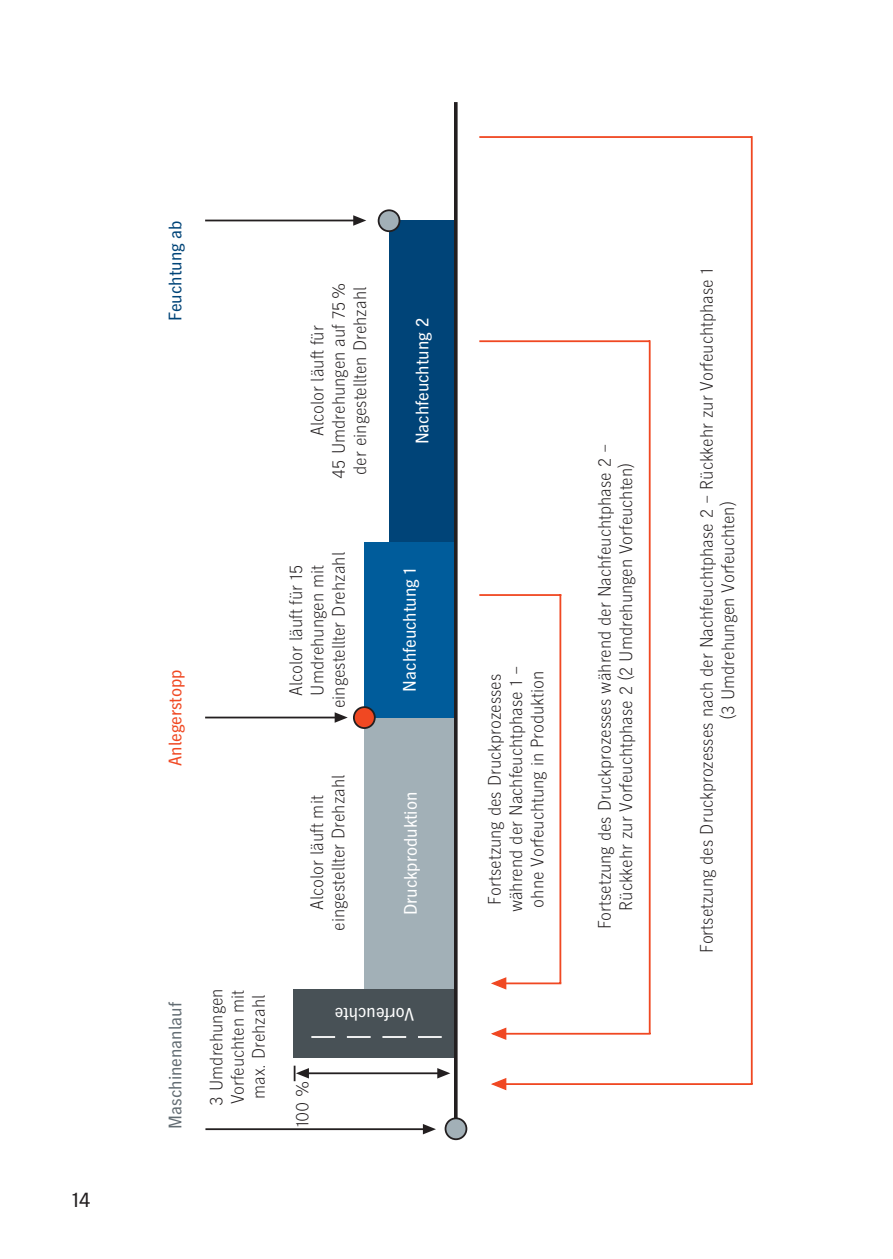
<style>
.page{position:relative;width:893px;height:1259px;background:#fff}
.page>*{position:absolute;margin:0;border:0;box-sizing:border-box;transform-origin:0 0}
.t1{font:21px "Heidelberg Gothic Ml";color:#231f20}
.t2{font:300 18px/21.3px "Heidelberg Gothic Ml";color:#231f20;text-align:center}
.t3{font:18px "Heidelberg Gothic Ml";color:#fff}
.t4{font:18px "Heidelberg Gothic Ml";color:#636d73}
.t5{font:18px "Heidelberg Gothic Ml";color:#f04822}
.t6{font:18px "Heidelberg Gothic Ml";color:#004478}
</style>
<div class="page">
<div style="left:294px;top:988px;width:162px;height:69px;background:#485156"></div>
<div style="left:364px;top:716px;width:92px;height:272px;background:#a2b0b7"></div>
<div style="left:364px;top:542px;width:92px;height:175px;background:#005c9b"></div>
<div style="left:389px;top:221px;width:67px;height:321px;background:#004478"></div>
<svg style="left:454px;top:102px;width:4px;height:1015px;background:#383435"></svg>
<div style="left:445px;top:1118px;width:21px;height:21px;background:#a2b0b7;border-radius:50%"></div>
<div style="left:445px;top:1117px;width:22px;height:23px;border:2px solid #231f20;border-radius:50%"></div>
<hr style="left:205px;top:1128px;width:219px;height:2px;background:#231f20">
<svg style="left:423px;top:1124px;width:13px;height:10px"></svg>
<div style="left:379px;top:210px;width:20px;height:21px;background:#a2b0b7;border-radius:50%"></div>
<div style="left:378px;top:209px;width:22px;height:23px;border:2px solid #231f20;border-radius:50%"></div>
<div style="left:354px;top:707px;width:21px;height:21px;background:#f04822;border-radius:50%"></div>
<div style="left:353px;top:706px;width:23px;height:23px;border:2px solid #231f20;border-radius:50%"></div>
<hr style="left:479px;top:136px;width:273px;height:2px;background:#f04822">
<hr style="left:751px;top:136px;width:2px;height:948px;background:#f04822">
<hr style="left:505px;top:1083px;width:248px;height:2px;background:#f04822">
<svg style="left:491px;top:1078px;width:16px;height:13px"></svg>
<hr style="left:479px;top:340px;width:171px;height:2px;background:#f04822">
<hr style="left:649px;top:340px;width:2px;height:693px;background:#f04822">
<hr style="left:505px;top:1033px;width:146px;height:1px;background:#f04822">
<svg style="left:491px;top:1027px;width:16px;height:13px"></svg>
<hr style="left:479px;top:594px;width:82px;height:2px;background:#f04822">
<hr style="left:559px;top:594px;width:2px;height:389px;background:#f04822">
<hr style="left:505px;top:982px;width:56px;height:2px;background:#f04822">
<svg style="left:491px;top:977px;width:16px;height:13px"></svg>
<hr style="left:308px;top:1072px;width:130px;height:2px;background:#231f20">
<svg style="left:437px;top:1068px;width:13px;height:10px"></svg>
<svg style="left:311px;top:1036px;width:131px;height:2px"></svg>
<hr style="left:205px;top:716px;width:131px;height:2px;background:#231f20">
<svg style="left:335px;top:712px;width:13px;height:11px"></svg>
<hr style="left:205px;top:220px;width:149px;height:1px;background:#231f20">
<svg style="left:353px;top:215px;width:13px;height:11px"></svg>
<svg style="left:294px;top:1065px;width:15px;height:16px"></svg>
<p class="t1" style="left:72px;top:1188px;width:20px">14</p>
<p class="t6" style="left:165px;top:321px;width:102px;rotate:-90deg">Feuchtung ab</p>
<p class="t2" style="left:307px;top:478px;width:197px;rotate:-90deg">Alcolor läuft für<br>45 Umdrehungen auf 75% der eingestellten Drehzahl</p>
<p class="t3" style="left:412px;top:444px;width:128px;rotate:-90deg">Nachfeuchtung 2</p>
<p class="t5" style="left:165px;top:766px;width:98px;rotate:-90deg">Anlegerstopp</p>
<p class="t4" style="left:165px;top:1129px;width:128px;rotate:-90deg">Maschinenanlauf</p>
<p class="t2" style="left:285px;top:708px;width:157px;rotate:-90deg">Alcolor läuft für 15<br>Umdrehungen mit eingestellter Drehzahl</p>
<p class="t3" style="left:400px;top:691px;width:125px;rotate:-90deg">Nachfeuchtung 1</p>
<p class="t2" style="left:205px;top:1105px;width:119px;text-align:justify;rotate:-90deg">3 Umdrehungen Vorfeuchten mit max. Drehzahl</p>
<p class="t2" style="left:306px;top:930px;width:157px;rotate:-90deg">Alcolor läuft mit eingestellter Drehzahl</p>
<p class="t3" style="left:401px;top:915px;width:125px;rotate:-90deg">Druckproduktion</p>
<p class="t2" style="left:291px;top:1127px;width:47px;rotate:-90deg">100 %</p>
<p class="t3" style="left:414px;top:1024px;width:81px;rotate:-180deg">Vorfeuchte</p>
<p class="t2" style="left:484px;top:912px;width:248px;rotate:-90deg">Fortsetzung des Druckprozesses während der Nachfeuchtphase 1 – ohne Vorfeuchtung in Produktion</p>
<p class="t2" style="left:594px;top:929px;width:487px;rotate:-90deg">Fortsetzung des Druckprozesses während der Nachfeuchtphase 2 –<br>Rückkehr zur Vorfeuchtphase 2 (2 Umdrehungen Vorfeuchten)</p>
<p class="t2" style="left:696px;top:953px;width:686px;rotate:-90deg">Fortsetzung des Druckprozesses nach der Nachfeuchtphase 2 – Rückkehr zur Vorfeuchtphase 1 (3 Umdrehungen Vorfeuchten)</p>
</div>
